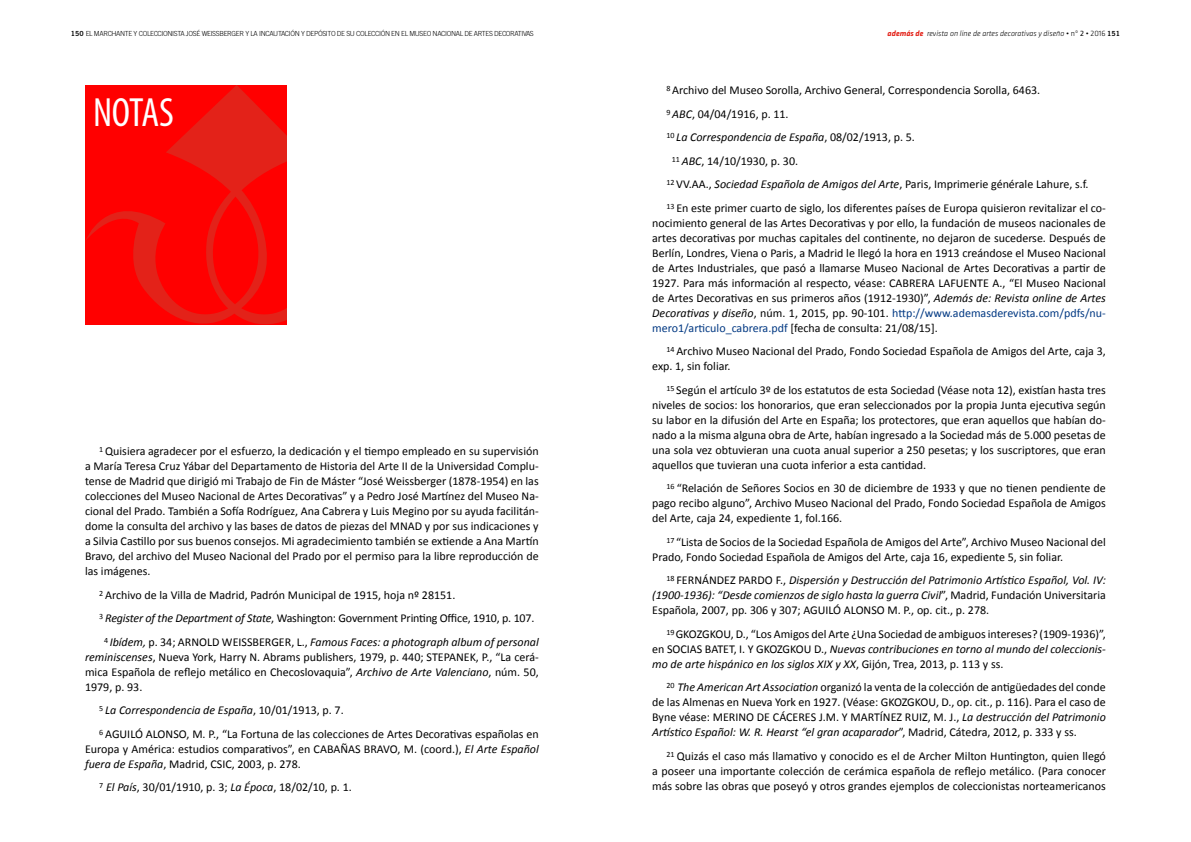
<style>
.page{position:relative;width:1191px;height:842px;background:#fff}
.page>*{position:absolute;margin:0;border:0;box-sizing:border-box;transform-origin:0 0}
.t1{font:condensed 41px "Myriad Pro";letter-spacing:-.015em;color:#fff}
.t2{font:12px/15px "Calibri";color:#000;text-align:justify}
.t3{font:italic 12px/15px "Calibri";color:#000;text-align:justify}
.t4{font:italic 300 8px "Klavika";color:#000}
.t5{font:300 7px "Trade Gothic LT";letter-spacing:-.05em;color:#000}
.s1{font-family:"Trade Gothic LT Bold Two";font-weight:400}
.s2{font-weight:700;color:#e32219}
.s3{font-style:normal}
.s4{font-weight:400;font-style:normal}
.s5{font-family:"Trade Gothic LT Bold Two";font-weight:400;font-style:normal;font-size:7px}
.s6{font-style:italic}
.s7{color:#003882}
</style>
<div class="page">
<svg style="left:85px;top:85px;width:201px;height:240px;background:#f70806"></svg>
<p class="t5" style="left:71px;top:29px;width:464px"><span class="s1">150</span> EL MARCHANTE Y COLECCIONISTA JOSÉ WEISSBERGER Y LA INCAUTACIÓN Y DEPÓSITO DE SU COLECCIÓN EN EL MUSEO NACIONAL DE ARTES DECORATIVAS</p>
<p class="t4" style="left:887px;top:29px;width:234px"><span class="s2">además de</span> revista on line de artes decorativas y diseño <span class="s3">• nº</span> <span class="s4">2</span> <span class="s3">• 2016</span> <span class="s5">151</span></p>
<h1 class="t1" style="left:93px;top:88px;width:82px">NOTAS</h1>
<p class="t2" style="left:85px;top:443px;width:455px;text-indent:14px"><sup>1</sup> Quisiera agradecer por el esfuerzo, la dedicación y el tiempo empleado en su supervisión a María Teresa Cruz Yábar del Departamento de Historia del Arte II de la Universidad Complu&shy;tense de Madrid que dirigió mi Trabajo de Fin de Máster “José Weissberger (1878-1954) en las colecciones del Museo Nacional de Artes Decorativas” y a Pedro José Martínez del Museo Na&shy;cional del Prado. También a Sofía Rodríguez, Ana Cabrera y Luis Megino por su ayuda facilitán&shy;dome la consulta del archivo y las bases de datos de piezas del MNAD y por sus indicaciones y a Silvia Castillo por sus buenos consejos. Mi agradecimiento también se extiende a Ana Martín Bravo, del archivo del Museo Nacional del Prado por el permiso para la libre reproducción de las imágenes.</p>
<p class="t2" style="left:99px;top:586px;width:358px"><sup>2</sup> Archivo de la Villa de Madrid, Padrón Municipal de 1915, hoja nº 28151.</p>
<p class="t2" style="left:99px;top:610px;width:437px"><sup>3</sup> <span class="s6">Register of the Department of State</span>, Washington: Government Printing Office, 1910, p. 107.</p>
<p class="t3" style="left:104px;top:633px;width:436px"><sup>4</sup> Ibídem, <span class="s3">p. 34; ARNOLD WEISSBERGER, L.,</span> Famous Faces: a photograph album of personal</p>
<p class="t2" style="left:85px;top:648px;width:455px"><span class="s6">reminiscenses</span>, Nueva York, Harry N. Abrams publishers, 1979, p. 440; STEPANEK, P., “La cerá&shy;mica Española de reflejo metálico en Checoslovaquia”, <span class="s6">Archivo de Arte Valenciano</span>, núm. 50, 1979, p. 93.</p>
<p class="t2" style="left:99px;top:698px;width:441px;line-height:23.5px"><sup>5</sup> <span class="s6">La Correspondencia de España</span>, 10/01/1913, p. 7.<br><sup>6</sup> AGUILÓ ALONSO, M. P., “La Fortuna de las colecciones de Artes Decorativas españolas en</p>
<p class="t2" style="left:85px;top:740px;width:455px">Europa y América: estudios comparativos”, en CABAÑAS BRAVO, M. (coord.), <span class="s6">El Arte Español fuera de España</span>, Madrid, CSIC, 2003, p. 278.</p>
<p class="t2" style="left:99px;top:779px;width:254px"><sup>7</sup> <span class="s6">El País</span>, 30/01/1910, p. 3; <span class="s6">La Época</span>, 18/02/10, p. 1.</p>
<p class="t2" style="left:666px;top:82px;width:375px"><sup>8</sup> Archivo del Museo Sorolla, Archivo General, Correspondencia Sorolla, 6463.</p>
<p class="t2" style="left:666px;top:105px;width:124px"><sup>9</sup> <span class="s6">ABC</span>, 04/04/1916, p. 11.</p>
<p class="t3" style="left:666px;top:129px;width:250px"><sup>10</sup> La Correspondencia de España<span class="s3">, 08/02/1913, p. 5.</span></p>
<p class="t2" style="left:672px;top:153px;width:128px"><sup>11</sup> <span class="s6">ABC</span>, 14/10/1930, p. 30.</p>
<p class="t2" style="left:666px;top:176px;width:424px"><sup>12</sup> VV.AA., <span class="s6">Sociedad Española de Amigos del Arte</span>, Paris, Imprimerie générale Lahure, s.f.</p>
<p class="t2" style="left:666px;top:200px;width:441px"><sup>13</sup> En este primer cuarto de siglo, los diferentes países de Europa quisieron revitalizar el co-</p>
<p class="t2" style="left:652px;top:215px;width:455px">nocimiento general de las Artes Decorativas y por ello, la fundación de museos nacionales de artes decorativas por muchas capitales del continente, no dejaron de sucederse. Después de Berlín, Londres, Viena o Paris, a Madrid le llegó la hora en 1913 creándose el Museo Nacional de Artes Industriales, que pasó a llamarse Museo Nacional de Artes Decorativas a partir de 1927. Para más información al respecto, véase: CABRERA LAFUENTE A., “El Museo Nacional de Artes Decorativas en sus primeros años (1912-1930)”, <span class="s6">Además de: Revista online de Artes Decorativas y diseño</span>, núm. 1, 2015, pp. 90-101. <span class="s7">http://www.ademasderevista.com/pdfs/nu&shy;mero1/articulo_cabrera.pdf</span> [fecha de consulta: 21/08/15].</p>
<p class="t2" style="left:652px;top:343px;width:455px;text-indent:14px"><sup>14</sup> Archivo Museo Nacional del Prado, Fondo Sociedad Española de Amigos del Arte, caja 3, exp. 1, sin foliar.</p>
<p class="t2" style="left:652px;top:382px;width:455px;text-indent:14px"><sup>15</sup> Según el artículo 3º de los estatutos de esta Sociedad (Véase nota 12), existían hasta tres niveles de socios: los honorarios, que eran seleccionados por la propia Junta ejecutiva según su labor en la difusión del Arte en España; los protectores, que eran aquellos que habían do&shy;nado a la misma alguna obra de Arte, habían ingresado a la Sociedad más de 5.000 pesetas de una sola vez obtuvieran una cuota anual superior a 250 pesetas; y los suscriptores, que eran aquellos que tuvieran una cuota inferior a esta cantidad.</p>
<p class="t2" style="left:652px;top:480px;width:455px;text-indent:14px"><sup>16</sup> “Relación de Señores Socios en 30 de diciembre de 1933 y que no tienen pendiente de pago recibo alguno”, Archivo Museo Nacional del Prado, Fondo Sociedad Española de Amigos del Arte, caja 24, expediente 1, fol.166.</p>
<p class="t2" style="left:652px;top:534px;width:455px;text-indent:14px"><sup>17</sup> “Lista de Socios de la Sociedad Española de Amigos del Arte”, Archivo Museo Nacional del<br>Prado, Fondo Sociedad Española de Amigos del Arte, caja 16, expediente 5, sin foliar.</p>
<p class="t3" style="left:652px;top:572px;width:455px;text-indent:14px"><sup>18</sup> <span class="s3">FERNÁNDEZ PARDO F.,</span> Dispersión y Destrucción del Patrimonio Artístico Español, Vol. IV: (1900-1936): “Desde comienzos de siglo hasta la guerra Civil<span class="s3">”, Madrid, Fundación Universitaria Española, 2007, pp. 306 y 307; AGUILÓ ALONSO M. P., op. cit., p. 278.</span></p>
<p class="t2" style="left:652px;top:626px;width:455px;text-indent:14px"><sup>19</sup> GKOZGKOU, D., “Los Amigos del Arte ¿Una Sociedad de ambiguos intereses? (1909-1936)”, en SOCIAS BATET, I. Y GKOZGKOU D., <span class="s6">Nuevas contribuciones en torno al mundo del coleccionis&shy;mo de arte hispánico en los siglos XIX y XX</span>, Gijón, Trea, 2013, p. 113 y ss.</p>
<p class="t2" style="left:652px;top:679px;width:455px;text-indent:14px"><sup>20</sup> <span class="s6">The American Art Association</span> organizó la venta de la colección de antigüedades del conde de las Almenas en Nueva York en 1927. (Véase: GKOZGKOU, D., op. cit., p. 116). Para el caso de Byne véase: MERINO DE CÁCERES J.M. Y MARTÍNEZ RUIZ, M. J., <span class="s6">La destrucción del Patrimonio Artístico Español: W. R. Hearst “el gran acaparador</span>”, Madrid, Cátedra, 2012, p. 333 y ss.</p>
<p class="t2" style="left:652px;top:748px;width:455px;text-indent:14px"><sup>21</sup> Quizás el caso más llamativo y conocido es el de Archer Milton Huntington, quien llegó a poseer una importante colección de cerámica española de reflejo metálico. (Para conocer más sobre las obras que poseyó y otros grandes ejemplos de coleccionistas norteamericanos</p>
</div>
